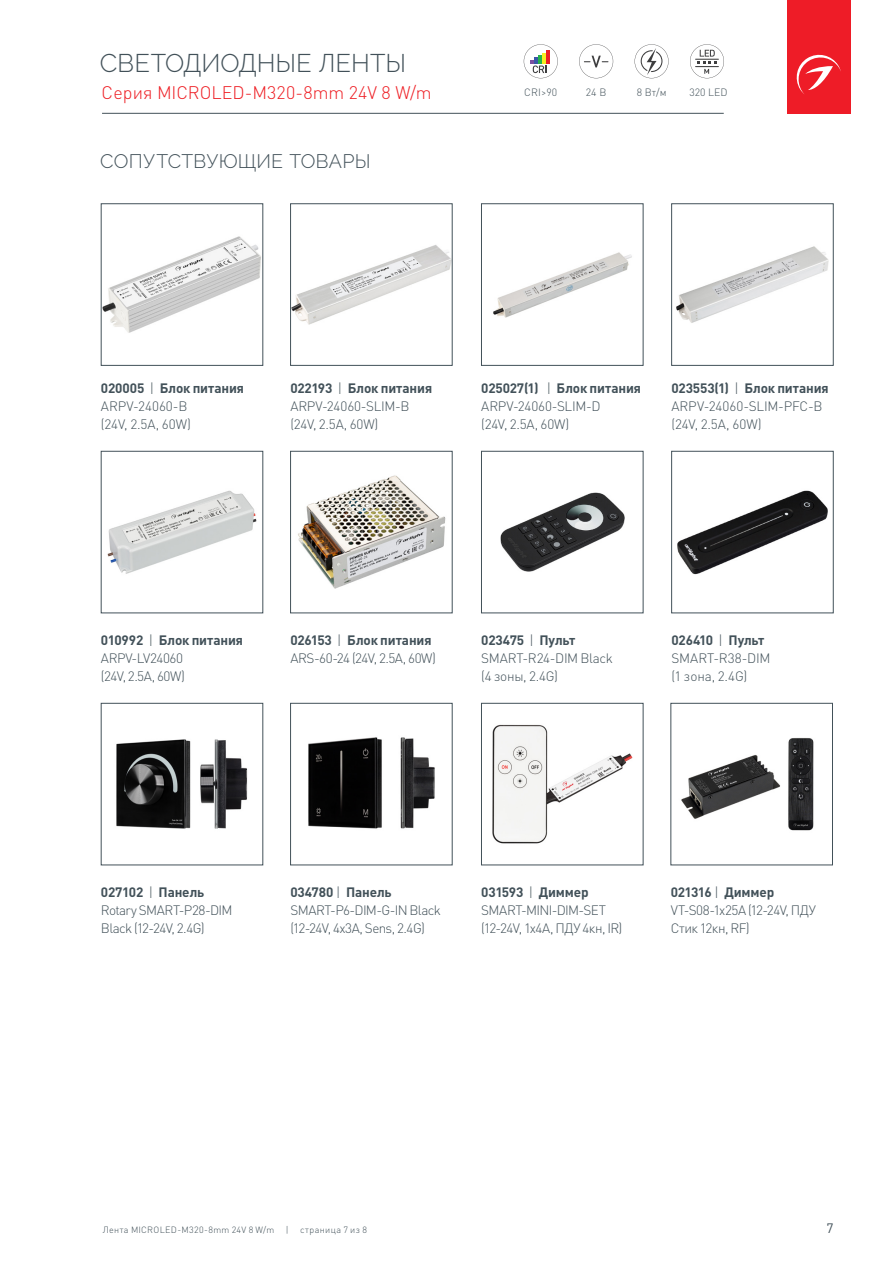
<style>
.page{position:relative;width:893px;height:1263px;background:#fff}
.page>*{position:absolute;margin:0;border:0;box-sizing:border-box;transform-origin:0 0}
.t1{font:300 25.5px "Raleway";color:#425159}
.t2{font:300 19.5px "Raleway";letter-spacing:.01em;color:#425159}
.t3{font:300 18px "DIN Pro";letter-spacing:.005em;color:#ee1d23}
.t4{font:300 13.5px/18px "DIN Pro";letter-spacing:-.025em;color:#425159}
.t5{font:300 13.5px/18px "DIN Pro";letter-spacing:-.045em;color:#425159}
.t6{font:300 13.5px/18px "DIN Pro";letter-spacing:-.005em;color:#425159}
.t7{font:700 13.5px "DIN Pro";letter-spacing:-.015em;color:#425159}
.t8{font:300 13.5px/18px "DIN Pro";color:#425159}
.t9{font:13.5px "DIN Pro";color:#425159}
.t10{font:300 10.5px "DIN Pro";color:#425159}
.t11{font:300 9px "DIN Pro";letter-spacing:.035em;color:#425159}
.s1{font-weight:700}
.s2{font-weight:300}
</style>
<div class="page">
<div style="left:787px;top:0;width:63px;height:114px;background:#ee1c27"></div>
<svg style="left:796px;top:54px;width:45px;height:40px"></svg>
<img style="left:493px;top:252px;width:139px;height:66px">
<div style="left:481px;top:204px;width:162px;height:162px;border:1px solid #425159"></div>
<img style="left:500px;top:492px;width:125px;height:80px">
<div style="left:481px;top:451px;width:162px;height:162px;border:1px solid #425159"></div>
<img style="left:298px;top:475px;width:148px;height:114px">
<div style="left:290px;top:451px;width:162px;height:162px;border:1px solid #425159"></div>
<img style="left:308px;top:737px;width:127px;height:92px">
<div style="left:290px;top:703px;width:162px;height:162px;border:1px solid #425159"></div>
<img style="left:681px;top:737px;width:133px;height:94px">
<div style="left:671px;top:703px;width:162px;height:162px;border:1px solid #425159"></div>
<hr style="left:102px;top:113px;width:622px;height:1px;background:#425159">
<img style="left:676px;top:246px;width:153px;height:77px">
<div style="left:671px;top:204px;width:162px;height:162px;border:1px solid #425159"></div>
<img style="left:677px;top:490px;width:151px;height:85px">
<div style="left:671px;top:451px;width:162px;height:162px;border:1px solid #425159"></div>
<img style="left:107px;top:490px;width:150px;height:84px">
<img style="left:116px;top:739px;width:132px;height:90px">
<img style="left:492px;top:724px;width:141px;height:120px">
<div style="left:481px;top:703px;width:162px;height:162px;border:1px solid #425159"></div>
<img style="left:103px;top:236px;width:158px;height:97px">
<div style="left:101px;top:204px;width:162px;height:162px;border:1px solid #425159"></div>
<img style="left:292px;top:245px;width:158px;height:80px">
<div style="left:290px;top:204px;width:162px;height:162px;border:1px solid #425159"></div>
<svg style="left:524px;top:44px;width:34px;height:34px"></svg>
<svg style="left:579px;top:44px;width:34px;height:34px"></svg>
<svg style="left:635px;top:44px;width:34px;height:34px"></svg>
<svg style="left:690px;top:44px;width:34px;height:34px"></svg>
<p class="t1" style="left:100px;top:48px;width:308px">СВЕТОДИОДНЫЕ ЛЕНТЫ</p>
<p class="t3" style="left:102px;top:80px;width:331px">Серия MICROLED-M320-8mm 24V 8 W/m</p>
<p class="t10" style="left:524px;top:85px;width:34px">CRI&gt;90</p>
<p class="t10" style="left:586px;top:85px;width:22px">24 В</p>
<p class="t10" style="left:637px;top:85px;width:31px">8 Вт/м</p>
<p class="t10" style="left:689px;top:85px;width:40px">320 LED</p>
<p class="t2" style="left:100px;top:149px;width:272px">СОПУТСТВУЮЩИЕ ТОВАРЫ</p>
<p class="t8" style="left:101px;top:378px;width:145px"><span class="s1">020005</span> | <span class="s1">Блок питания<br></span>ARPV-24060-B<br>(24V, 2.5A, 60W)</p>
<p class="t7" style="left:290px;top:378px;width:143px">022193 <span class="s2">|</span> Блок питания</p>
<p class="t4" style="left:290px;top:396px;width:121px">ARPV-24060-SLIM-B (24V, 2.5A, 60W)</p>
<p class="t4" style="left:481px;top:378px;width:161px"><span class="s1">025027(1)</span> | <span class="s1">Блок питания<br></span>ARPV-24060-SLIM-D<br>(24V, 2.5A, 60W)</p>
<p class="t6" style="left:671px;top:378px;width:159px"><span class="s1">023553(1)</span> | <span class="s1">Блок питания<br></span>ARPV-24060-SLIM-PFC-B (24V, 2.5A, 60W)</p>
<p class="t4" style="left:101px;top:630px;width:144px"><span class="s1">010992</span> | <span class="s1">Блок питания<br></span>ARPV-LV24060<br>(24V, 2.5A, 60W)</p>
<p class="t7" style="left:290px;top:630px;width:143px">026153 <span class="s2">|</span> Блок питания</p>
<p class="t4" style="left:290px;top:648px;width:147px">ARS-60-24 (24V, 2.5A, 60W)</p>
<p class="t4" style="left:481px;top:630px;width:133px"><span class="s1">023475</span> | <span class="s1">Пульт<br></span>SMART-R24-DIM Black (4 зоны, 2.4G)</p>
<p class="t6" style="left:671px;top:630px;width:101px"><span class="s1">026410</span> | <span class="s1">Пульт<br></span>SMART-R38-DIM (1 зона, 2.4G)</p>
<p class="t5" style="left:101px;top:882px;width:133px"><span class="s1">027102</span> | <span class="s1">Панель<br></span>Rotary SMART-P28-DIM<br>Black (12-24V, 2.4G)</p>
<p class="t5" style="left:481px;top:882px;width:143px"><span class="s1">031593</span> | <span class="s1">Диммер<br></span>SMART-MINI-DIM-SET (12-24V, 1x4A, ПДУ 4кн, IR)</p>
<p class="t7" style="left:290px;top:882px;width:103px">034780 <span class="s2">|</span> Панель</p>
<p class="t5" style="left:290px;top:900px;width:152px">SMART-P6-DIM-G-IN Black (12-24V, 4x3A, Sens, 2.4G)</p>
<p class="t7" style="left:671px;top:882px;width:105px">021316 <span class="s2">|</span> Диммер</p>
<p class="t4" style="left:671px;top:900px;width:147px">VT-S08-1x25A (12-24V, ПДУ<br>Стик 12кн, RF)</p>
<p class="t11" style="left:103px;top:1223px;width:173px">Лента MICROLED-M320-8mm 24V 8 W/m</p>
<p class="t11" style="left:286px;top:1223px;width:4px">|</p>
<p class="t11" style="left:300px;top:1223px;width:68px">страница 7 из 8</p>
<p class="t9" style="left:826px;top:1219px;width:9px">7</p>
</div>
